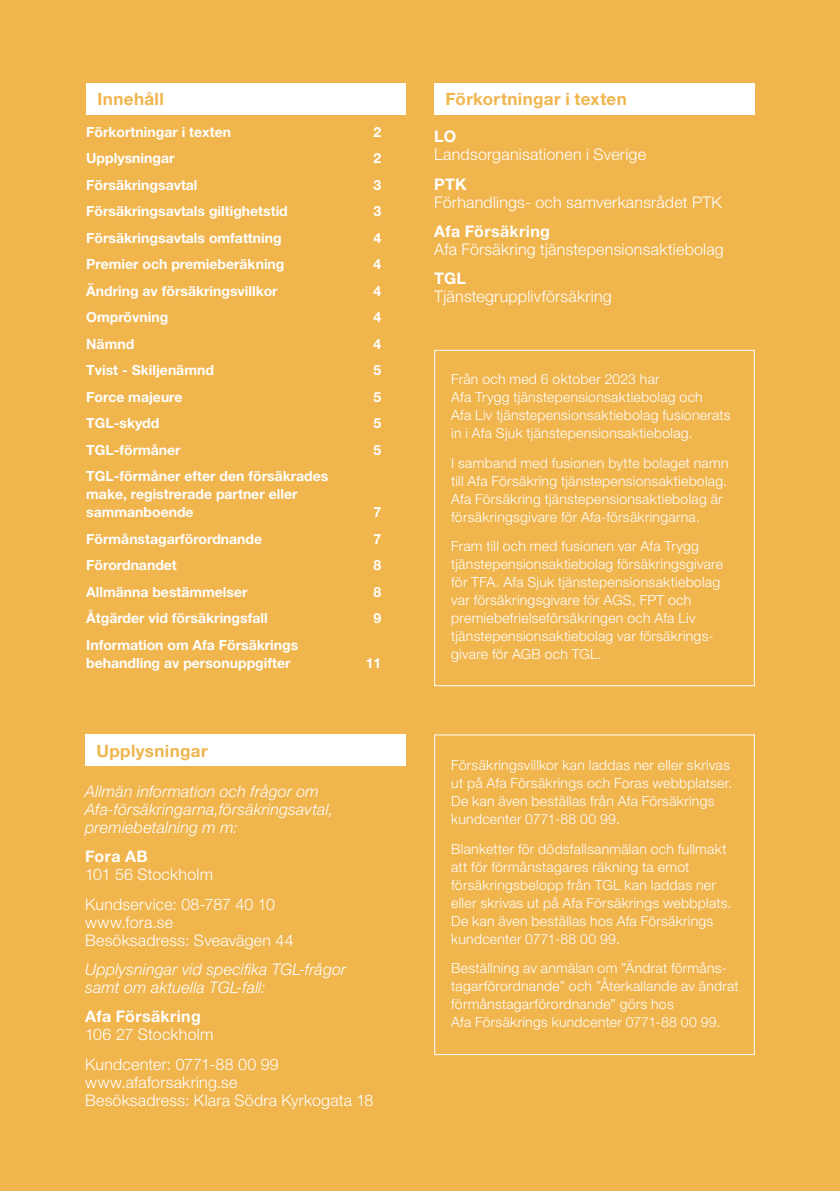
<style>
.page{position:relative;width:840px;height:1191px;background:#fff}
.page>*{position:absolute;margin:0;border:0;box-sizing:border-box;transform-origin:0 0}
.Rubrik_på_färgplat{font:700 17px "Helvetica Neue LT Std";letter-spacing:.02em;color:#f0b54d}
.Faktatext_-_neg{font:300 16px/18px "Helvetica Neue LT Std";letter-spacing:.015em;color:#fff}
.Faktatext_-_neg-2{font:italic 300 16px/18px "Helvetica Neue LT Std";letter-spacing:.015em;color:#fff}
.t1{font:300 14px/18px "Helvetica Neue LT Std";letter-spacing:.02em;color:#fff}
.Innehåll_rubrik_1{font:700 14px/18px "Helvetica Neue LT Std";color:#fff}
.s1{font-weight:700}
</style>
<div class="page">
<div style="left:0;top:0;width:839px;height:1191px;background:#f0b54d"></div>
<div style="left:86px;top:83px;width:319px;height:32px;background:#fff"></div>
<div style="left:434px;top:83px;width:320px;height:32px;background:#fff"></div>
<div style="left:434px;top:734px;width:320px;height:321px;border:1px solid #fff"></div>
<div style="left:434px;top:350px;width:320px;height:336px;border:1px solid #fff"></div>
<div style="left:85px;top:734px;width:320px;height:32px;background:#fff"></div>
<p class="Rubrik_på_färgplat" style="left:98px;top:88px;width:68px">Innehåll</p>
<p class="Innehåll_rubrik_1" style="left:86px;top:122px;width:146px">Förkortningar i texten</p>
<p class="Innehåll_rubrik_1" style="left:373px;top:122px;width:9px">2</p>
<p class="Innehåll_rubrik_1" style="left:86px;top:149px;width:90px">Upplysningar</p>
<p class="Innehåll_rubrik_1" style="left:373px;top:149px;width:9px">2</p>
<p class="Innehåll_rubrik_1" style="left:86px;top:175px;width:113px">Försäkringsavtal</p>
<p class="Innehåll_rubrik_1" style="left:373px;top:175px;width:9px">3</p>
<p class="Innehåll_rubrik_1" style="left:86px;top:202px;width:203px">Försäkringsavtals giltighetstid</p>
<p class="Innehåll_rubrik_1" style="left:373px;top:202px;width:9px">3</p>
<p class="Innehåll_rubrik_1" style="left:86px;top:228px;width:197px">Försäkringsavtals omfattning</p>
<p class="Innehåll_rubrik_1" style="left:373px;top:228px;width:9px">4</p>
<p class="Innehåll_rubrik_1" style="left:86px;top:255px;width:200px">Premier och premieberäkning</p>
<p class="Innehåll_rubrik_1" style="left:373px;top:255px;width:9px">4</p>
<p class="Innehåll_rubrik_1" style="left:86px;top:281px;width:193px">Ändring av försäkringsvillkor</p>
<p class="Innehåll_rubrik_1" style="left:373px;top:281px;width:9px">4</p>
<p class="Innehåll_rubrik_1" style="left:86px;top:308px;width:83px">Omprövning</p>
<p class="Innehåll_rubrik_1" style="left:373px;top:308px;width:9px">4</p>
<p class="Innehåll_rubrik_1" style="left:86px;top:334px;width:49px">Nämnd</p>
<p class="Innehåll_rubrik_1" style="left:373px;top:334px;width:9px">4</p>
<p class="Innehåll_rubrik_1" style="left:86px;top:361px;width:129px">Tvist - Skiljenämnd</p>
<p class="Innehåll_rubrik_1" style="left:373px;top:361px;width:9px">5</p>
<p class="Innehåll_rubrik_1" style="left:86px;top:387px;width:98px">Force majeure</p>
<p class="Innehåll_rubrik_1" style="left:373px;top:387px;width:9px">5</p>
<p class="Innehåll_rubrik_1" style="left:86px;top:414px;width:75px">TGL-skydd</p>
<p class="Innehåll_rubrik_1" style="left:373px;top:414px;width:9px">5</p>
<p class="Innehåll_rubrik_1" style="left:86px;top:440px;width:96px">TGL-förmåner</p>
<p class="Innehåll_rubrik_1" style="left:373px;top:440px;width:9px">5</p>
<p class="Innehåll_rubrik_1" style="left:86px;top:467px;width:243px">TGL-förmåner efter den försäkrades make, registrerade partner eller sammanboende</p>
<p class="Innehåll_rubrik_1" style="left:373px;top:503px;width:9px">7</p>
<p class="Innehåll_rubrik_1" style="left:86px;top:529px;width:177px">Förmånstagarförordnande</p>
<p class="Innehåll_rubrik_1" style="left:373px;top:529px;width:9px">7</p>
<p class="Innehåll_rubrik_1" style="left:86px;top:556px;width:92px">Förordnandet</p>
<p class="Innehåll_rubrik_1" style="left:373px;top:556px;width:9px">8</p>
<p class="Innehåll_rubrik_1" style="left:86px;top:582px;width:163px">Allmänna bestämmelser</p>
<p class="Innehåll_rubrik_1" style="left:373px;top:582px;width:9px">8</p>
<p class="Innehåll_rubrik_1" style="left:86px;top:609px;width:183px">Åtgärder vid försäkringsfall</p>
<p class="Innehåll_rubrik_1" style="left:373px;top:609px;width:9px">9</p>
<p class="Innehåll_rubrik_1" style="left:86px;top:635px;width:213px">Information om Afa Försäkrings behandling av personuppgifter</p>
<p class="Innehåll_rubrik_1" style="left:365px;top:653px;width:17px">11</p>
<p class="Rubrik_på_färgplat" style="left:96px;top:740px;width:113px">Upplysningar</p>
<p class="Faktatext_-_neg-2" style="left:85px;top:782px;width:249px">Allmän information och frågor om<br>Afa-försäkringarna,försäkringsavtal, premiebetalning m m:</p>
<p class="Faktatext_-_neg" style="left:85px;top:847px;width:129px"><span class="s1">Fora AB<br></span>101 56 Stockholm</p>
<p class="Faktatext_-_neg" style="left:85px;top:894px;width:210px">Kundservice: 08-787 40 10 www.fora.se<br>Besöksadress: Sveavägen 44</p>
<p class="Faktatext_-_neg-2" style="left:85px;top:960px;width:262px">Upplysningar vid specifika TGL-frågor samt om aktuella TGL-fall:</p>
<p class="Faktatext_-_neg" style="left:85px;top:1007px;width:130px"><span class="s1">Afa Försäkring<br></span>106 27 Stockholm</p>
<p class="Faktatext_-_neg" style="left:85px;top:1054px;width:290px">Kundcenter: 0771-88 00 99 www.afaforsakring.se<br>Besöksadress: Klara Södra Kyrkogata 18</p>
<p class="Rubrik_på_färgplat" style="left:445px;top:88px;width:183px">Förkortningar i texten</p>
<p class="Faktatext_-_neg" style="left:434px;top:127px;width:213px"><span class="s1">LO<br></span>Landsorganisationen i Sverige</p>
<p class="Faktatext_-_neg" style="left:434px;top:175px;width:289px"><span class="s1">PTK<br></span>Förhandlings- och samverkansrådet PTK</p>
<p class="Faktatext_-_neg" style="left:434px;top:222px;width:291px"><span class="s1">Afa Försäkring<br></span>Afa Försäkring tjänstepensionsaktiebolag</p>
<p class="Faktatext_-_neg" style="left:434px;top:269px;width:179px"><span class="s1">TGL<br></span>Tjänstegrupplivförsäkring</p>
<p class="t1" style="left:451px;top:370px;width:281px">Från och med 6 oktober 2023 har<br>Afa Trygg tjänstepensionsaktiebolag och<br>Afa Liv tjänstepensionsaktiebolag fusionerats in i Afa Sjuk tjänstepensionsaktiebolag.</p>
<p class="t1" style="left:451px;top:453px;width:279px">I samband med fusionen bytte bolaget namn till Afa Försäkring tjänstepensionsaktiebolag.<br>Afa Försäkring tjänstepensionsaktiebolag är försäkringsgivare för Afa-försäkringarna.</p>
<p class="t1" style="left:451px;top:537px;width:273px">Fram till och med fusionen var Afa Trygg tjänstepensionsaktiebolag försäkringsgivare för TFA. Afa Sjuk tjänstepensionsaktiebolag var försäkringsgivare för AGS, FPT och premiebefrielseförsäkringen och Afa Liv tjänstepensionsaktiebolag var försäkrings&shy;givare för AGB och TGL.</p>
<p class="t1" style="left:451px;top:756px;width:282px">Försäkringsvillkor kan laddas ner eller skrivas ut på Afa Försäkrings och Foras webbplatser.<br>De kan även beställas från Afa Försäkrings kundcenter 0771-88 00 99.</p>
<p class="t1" style="left:451px;top:839px;width:281px">Blanketter för dödsfallsanmälan och fullmakt att för förmånstagares räkning ta emot försäkringsbelopp från TGL kan laddas ner eller skrivas ut på Afa Försäkrings webbplats.<br>De kan även beställas hos Afa Försäkrings kundcenter 0771-88 00 99.</p>
<p class="t1" style="left:451px;top:958px;width:289px">Beställning av anmälan om ”Ändrat förmåns&shy;tagarförordnande” och ”Återkallande av ändrat förmånstagarförordnande” görs hos<br>Afa Försäkrings kundcenter 0771-88 00 99.</p>
</div>
